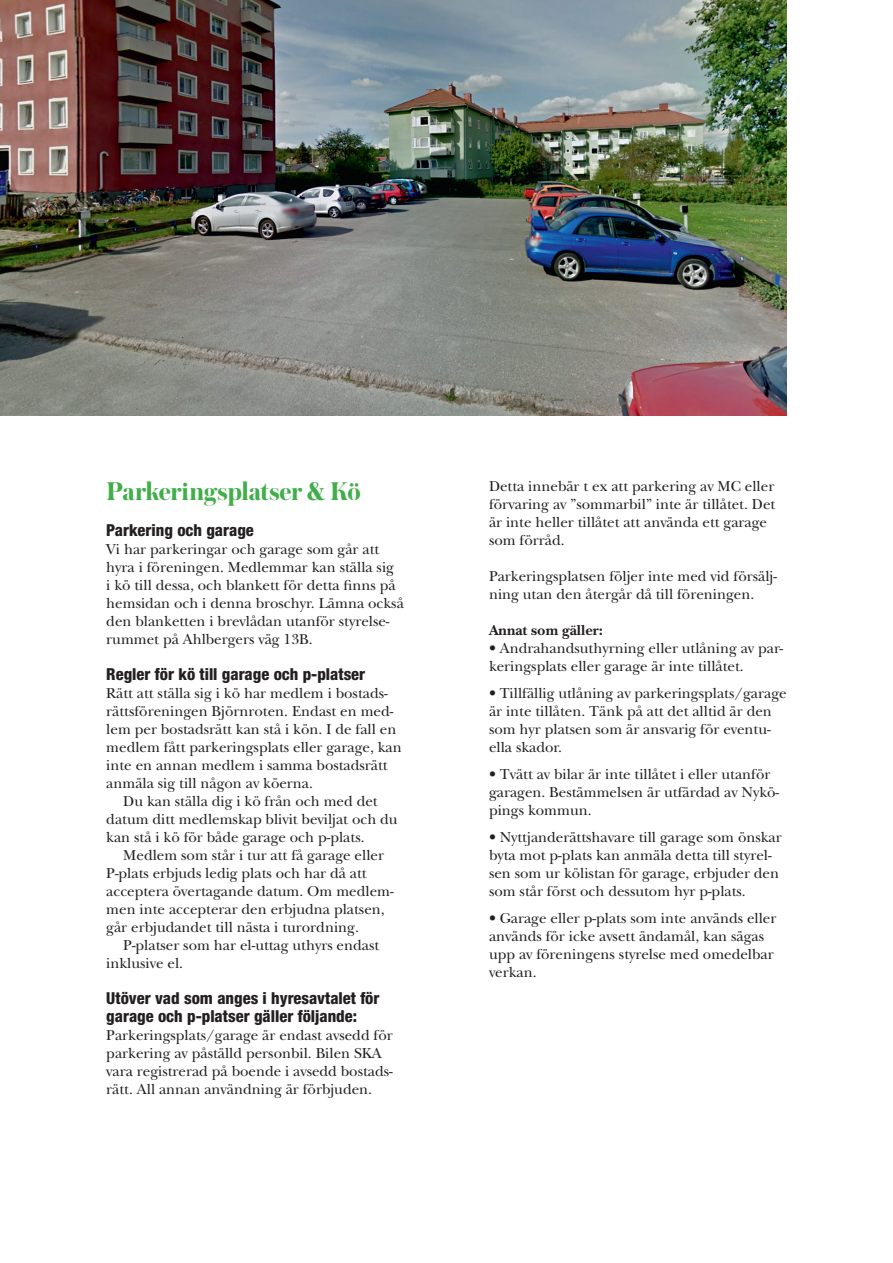
<style>
.page{position:relative;width:893px;height:1263px;background:#fff}
.page>*{position:absolute;margin:0;border:0;box-sizing:border-box;transform-origin:0 0}
.t1{font:700 27px "Austin";letter-spacing:-.005em;color:#40ae49}
.t2{font:800 condensed 16.5px/18px "Helvetica Neue";color:#231f20}
.t3{font:15px/18px "New Baskerville";color:#231f20}
.t4{font:700 15px "New Baskerville";color:#231f20}
</style>
<div class="page">
<img style="left:0;top:0;width:787px;height:416px">
<h1 class="t1" style="left:106px;top:472px;width:256px">Parkeringsplatser &amp; Kö</h1>
<p class="t2" style="left:106px;top:521px;width:149px">Parkering och garage</p>
<p class="t3" style="left:106px;top:540px;width:299px">Vi har parkeringar och garage som går att hyra i föreningen. Medlemmar kan ställa sig<br>i kö till dessa, och blankett för detta finns på hemsidan och i denna broschyr. Lämna också den blanketten i brevlådan utanför styrelse&shy;rummet på Ahlbergers väg 13B.</p>
<p class="t2" style="left:106px;top:665px;width:261px">Regler för kö till garage och p-platser</p>
<p class="t3" style="left:106px;top:684px;width:283px">Rätt att ställa sig i kö har medlem i bostads-</p>
<p class="t3" style="left:106px;top:702px;width:289px">rättsföreningen Björnroten. Endast en med-</p>
<p class="t3" style="left:106px;top:720px;width:292px">lem per bostadsrätt kan stå i kön. I de fall en</p>
<p class="t3" style="left:106px;top:738px;width:297px">medlem fått parkeringsplats eller garage, kan</p>
<p class="t3" style="left:106px;top:756px;width:283px">inte en annan medlem i samma bostadsrätt</p>
<p class="t3" style="left:106px;top:774px;width:208px">anmäla sig till någon av köerna.</p>
<p class="t3" style="left:123px;top:792px;width:256px">Du kan ställa dig i kö från och med det</p>
<p class="t3" style="left:106px;top:810px;width:293px">datum ditt medlemskap blivit beviljat och du</p>
<p class="t3" style="left:106px;top:828px;width:260px">kan stå i kö för både garage och p-plats.</p>
<p class="t3" style="left:123px;top:846px;width:262px">Medlem som står i tur att få garage eller</p>
<p class="t3" style="left:106px;top:864px;width:262px">P-plats erbjuds ledig plats och har då att</p>
<p class="t3" style="left:106px;top:882px;width:289px">acceptera övertagande datum. Om medlem-</p>
<p class="t3" style="left:106px;top:900px;width:280px">men inte accepterar den erbjudna platsen,</p>
<p class="t3" style="left:106px;top:918px;width:254px">går erbjudandet till nästa i turordning.</p>
<p class="t3" style="left:123px;top:936px;width:257px">P-platser som har el-uttag uthyrs endast</p>
<p class="t3" style="left:106px;top:954px;width:78px">inklusive el.</p>
<p class="t2" style="left:106px;top:989px;width:275px">Utöver vad som anges i hyresavtalet för garage och p-platser gäller följande:</p>
<p class="t3" style="left:106px;top:1026px;width:288px">Parkeringsplats/garage är endast avsedd för parkering av påställd personbil. Bilen SKA vara registrerad på boende i avsedd bostads&shy;rätt. All annan användning är förbjuden.</p>
<p class="t3" style="left:489px;top:477px;width:288px">Detta innebär t ex att parkering av MC eller förvaring av ”sommarbil” inte är tillåtet. Det är inte heller tillåtet att använda ett garage som förråd.</p>
<p class="t3" style="left:489px;top:567px;width:290px">Parkeringsplatsen följer inte med vid försälj&shy;ning utan den återgår då till föreningen.</p>
<p class="t4" style="left:489px;top:621px;width:115px">Annat som gäller:</p>
<p class="t3" style="left:489px;top:639px;width:296px">• Andrahandsuthyrning eller utlåning av par&shy;keringsplats eller garage är inte tillåtet.</p>
<p class="t3" style="left:489px;top:684px;width:299px">• Tillfällig utlåning av parkeringsplats/garage är inte tillåten. Tänk på att det alltid är den som hyr platsen som är ansvarig för eventu&shy;ella skador.</p>
<p class="t3" style="left:489px;top:765px;width:292px">• Tvätt av bilar är inte tillåtet i eller utanför garagen. Bestämmelsen är utfärdad av Nykö&shy;pings kommun.</p>
<p class="t3" style="left:489px;top:828px;width:294px">• Nyttjanderättshavare till garage som önskar byta mot p-plats kan anmäla detta till styrel&shy;sen som ur kölistan för garage, erbjuder den som står först och dessutom hyr p-plats.</p>
<p class="t3" style="left:489px;top:909px;width:289px">• Garage eller p-plats som inte används eller används för icke avsett ändamål, kan sägas upp av föreningens styrelse med omedelbar verkan.</p>
</div>
